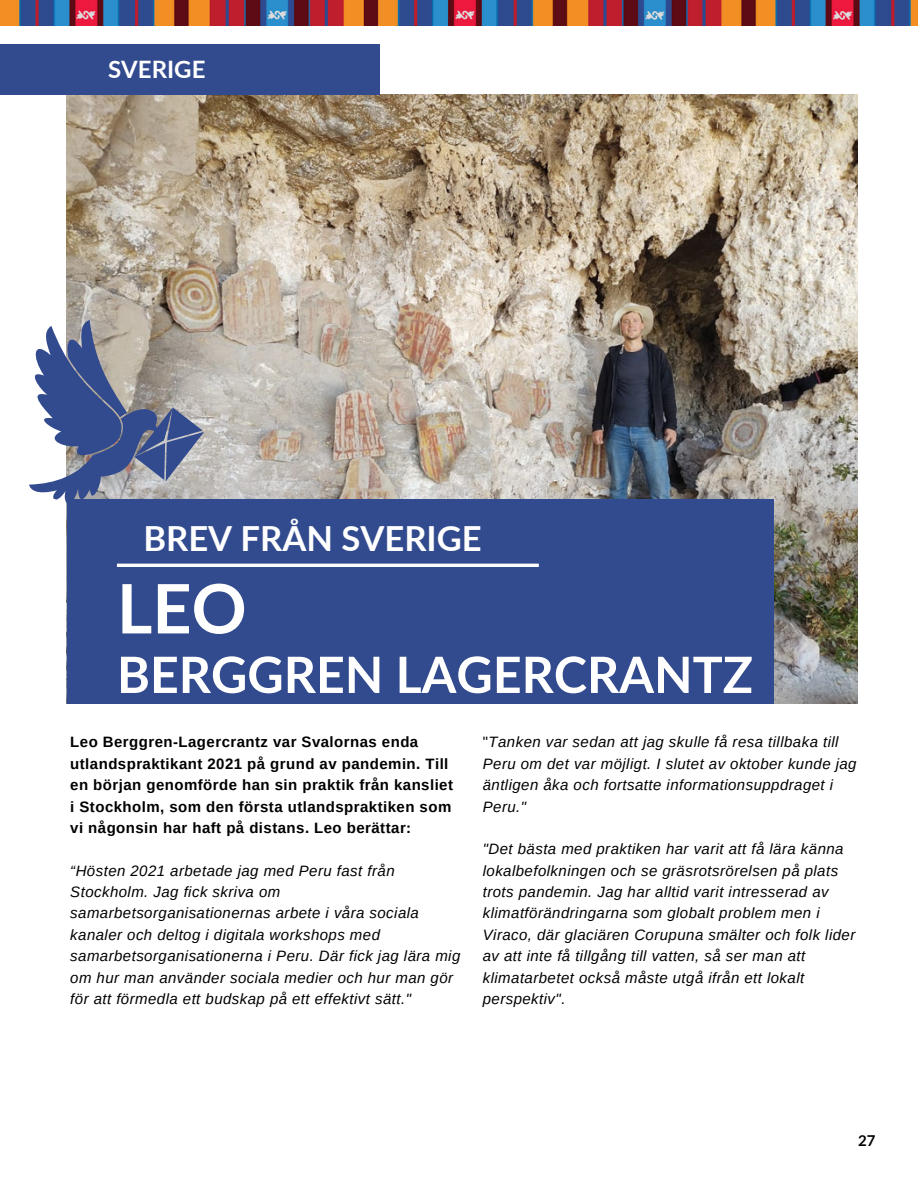
<style>
.page{position:relative;width:918px;height:1188px;background:#fff}
.page>*{position:absolute;margin:0;border:0;box-sizing:border-box;transform-origin:0 0}
.t1{font:700 68.25px "Lato";color:#fff}
.t2{font:700 50.1px "Lato";color:#fff}
.t3{font:700 34.65px "Lato";color:#fff}
.t4{font:700 24px "Lato";color:#fff}
.t5{font:italic 15px/21.3px "Arimo";letter-spacing:.03em;color:#000}
.t6{font:700 15px/21.3px "Arimo";letter-spacing:.03em;color:#000}
.t7{font:700 15px "Lato";color:#000}
.s1{font-style:normal}
</style>
<div class="page">
<img style="left:67px;top:95px;width:791px;height:608px">
<div style="left:67px;top:499px;width:706px;height:205px;background:#324a8e"></div>
<div style="left:0;top:44px;width:380px;height:51px;background:#324a8e"></div>
<img style="left:0;top:0;width:918px;height:25px">
<svg style="left:29px;top:315px;width:178px;height:212px"></svg>
<hr style="left:117px;top:564px;width:422px;height:3px;background:#fff">
<h3 class="t4" style="left:108px;top:54px;width:99px">SVERIGE</h3>
<h3 class="t3" style="left:143px;top:517px;width:340px">BREV FRÅN SVERIGE</h3>
<h1 class="t1" style="left:117px;top:566px;width:131px">LEO</h1>
<h2 class="t2" style="left:117px;top:644px;width:638px">BERGGREN LAGERCRANTZ</h2>
<p class="t6" style="left:70px;top:732px;width:384px">Leo Berggren-Lagercrantz var Svalornas enda utlandspraktikant 2021 på grund av pandemin. Till en början genomförde han sin praktik från kansliet i Stockholm, som den första utlandspraktiken som vi någonsin har haft på distans. Leo berättar:</p>
<p class="t5" style="left:70px;top:860px;width:392px">“Hösten 2021 arbetade jag med Peru fast från Stockholm. Jag fick skriva om samarbetsorganisationernas arbete i våra sociala kanaler och deltog i digitala workshops med samarbetsorganisationerna i Peru. Där fick jag lära mig om hur man använder sociala medier och hur man gör för att förmedla ett budskap på ett effektivt sätt."</p>
<p class="t5" style="left:483px;top:732px;width:375px"><span class="s1">"</span>Tanken var sedan att jag skulle få resa tillbaka till Peru om det var möjligt. I slutet av oktober kunde jag äntligen åka och fortsatte informationsuppdraget i Peru."</p>
<p class="t5" style="left:483px;top:839px;width:374px">"Det bästa med praktiken har varit att få lära känna lokalbefolkningen och se gräsrotsrörelsen på plats trots pandemin. Jag har alltid varit intresserad av klimatförändringarna som globalt problem men i Viraco, där glaciären Corupuna smälter och folk lider av att inte få tillgång till vatten, så ser man att klimatarbetet också måste utgå ifrån ett lokalt perspektiv".</p>
<p class="t7" style="left:858px;top:1132px;width:19px">27</p>
</div>
